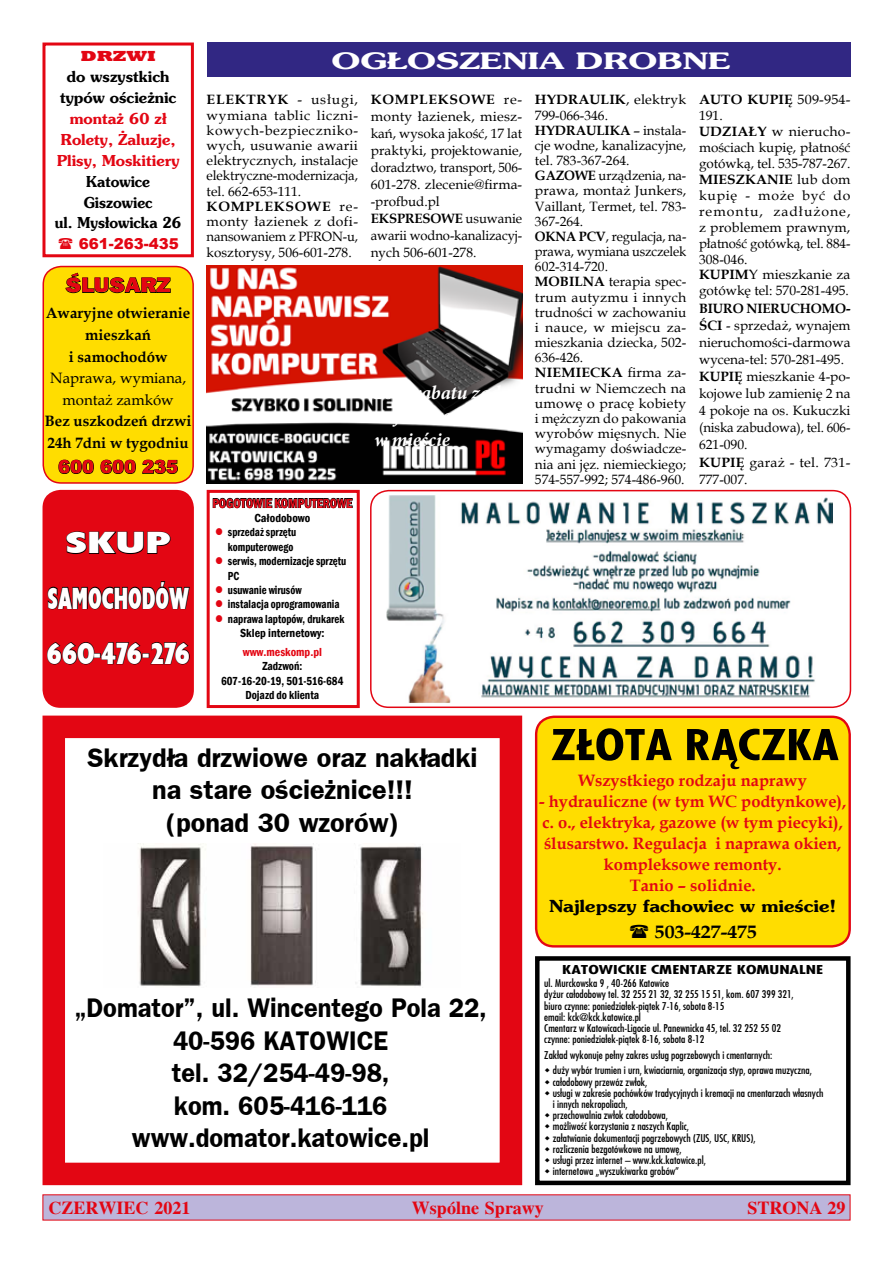
<style>
.page{position:relative;width:893px;height:1263px;background:#fff}
.page>*{position:absolute;margin:0;border:0;box-sizing:border-box;transform-origin:0 0}
.t1{font:31.5px/55.2px "Garrison Cond Sans BOLD";color:#fff;text-align:center;scale:1.5 1}
.t2{font:700 27px/32.4px "Frankfurt Gothic";color:#000;text-align:center;scale:.94 1}
.t3{font:700 27px/32.4px "Frankfurt Gothic";color:#000;text-align:center}
.t4{font:700 22.5px "Southern";color:#fff;scale:1.5 1}
.t5{font:800 21px "Frankfurt Gothic";color:#e30613;scale:1.12 1}
.t6{font:italic 700 19.5px "Minion Pro";color:#fff}
.t7{font:700 18px "Toronto";color:#e30613}
.t8{font:700 18px "Book Antiqua";color:#000;scale:1.1 1}
.t9{font:18px "Arial CEMT Black";color:#e30613}
.t10{font:700 16.5px/21px "Book Antiqua";color:#e30613;text-align:center}
.t11{font:700 16.5px "Southern";color:#000;scale:1.13 1}
.t12{font:700 15px/21.6px "Book Antiqua";color:#000;text-align:center}
.t13{font:700 15px/20.9px "Southern";color:#e30613;text-align:center}
.t14{font:700 15px/20.9px "Southern";color:#000;text-align:center;scale:.94 1}
.t15{font:15px/21.6px "Book Antiqua";color:#000;text-align:center}
.t16{font:700 15px/20.9px "Southern";color:#000;text-align:center}
.t17{font:15px "Arial CEMT Black";color:#e30613}
.t18{font:800 15px "Rockwell";color:#e30613;scale:1.25 1}
.t19{font:13.5px/15.1px "Book Antiqua";color:#000;scale:1.04 1}
.t20{font:13.5px/17.1px "Book Antiqua";color:#000}
.t21{font:600 condensed 13.5px "Franklin Gothic";color:#e30613;scale:.95 1}
.t22{font:600 condensed 12px/14.4px "Franklin Gothic";color:#000;text-align:right;scale:.9 1}
.t23{font:600 condensed 12px/14.4px "Franklin Gothic";color:#000;text-align:center;scale:.94 1}
.t24{font:700 12px "Fujiyama";color:#000;scale:1.5 1}
.t25{font:600 condensed 12px "Franklin Gothic";color:#e30613}
.t26{font:600 condensed 12px "Franklin Gothic";color:#000}
.t27{font:10.5px/11.2px "Fujiyama";color:#000;scale:1.06 1}
.s1{font-weight:700}
.s2{color:#e30613}
</style>
<div class="page">
<div style="left:43px;top:1194px;width:807px;height:26px;background:#bcb5db"></div>
<div style="left:535px;top:956px;width:315px;height:229px;border:4px solid #000"></div>
<div style="left:43px;top:490px;width:151px;height:218px;background:#e30613;border-radius:18px"></div>
<svg style="left:66px;top:531px;width:105px;height:24px"></svg>
<svg style="left:47px;top:581px;width:143px;height:29px"></svg>
<svg style="left:47px;top:642px;width:143px;height:23px"></svg>
<div style="left:43px;top:716px;width:479px;height:469px;border:22px solid #e30613"></div>
<img style="left:138px;top:843px;width:285px;height:144px">
<div style="left:207px;top:490px;width:153px;height:218px;border:3px solid #e30613"></div>
<svg style="left:213px;top:498px;width:139px;height:10px"></svg>
<div style="left:42px;top:43px;width:152px;height:214px;border:3px solid #e30613"></div>
<img style="left:207px;top:266px;width:315px;height:218px">
<div style="left:43px;top:266px;width:150px;height:217px;background:#fd0;border-radius:18px"></div>
<div style="left:43px;top:266px;width:151px;height:218px;border:2px solid #e30613;border-radius:18px"></div>
<svg style="left:66px;top:273px;width:105px;height:20px"></svg>
<svg style="left:59px;top:460px;width:35px;height:14px"></svg>
<svg style="left:101px;top:460px;width:35px;height:14px"></svg>
<svg style="left:142px;top:460px;width:36px;height:14px"></svg>
<div style="left:536px;top:717px;width:314px;height:229px;background:#fd0;border-radius:18px"></div>
<div style="left:535px;top:716px;width:316px;height:231px;border:2px solid #e30613;border-radius:18px"></div>
<svg style="left:551px;top:728px;width:287px;height:41px"></svg>
<img style="left:386px;top:495px;width:446px;height:207px">
<div style="left:370px;top:490px;width:481px;height:218px;border:2px solid #e30613;border-radius:18px"></div>
<div style="left:207px;top:43px;width:643px;height:34px;background:#312783"></div>
<p class="t18" style="left:81px;top:48px;width:62px">DRZWI</p>
<p class="t16" style="left:60px;top:66px;width:118px">do wszystkich typów ościeżnic</p>
<p class="t13" style="left:57px;top:108px;width:124px">montaż 60 zł<br>Rolety, Żaluzje,<br>Plisy, Moskitiery</p>
<p class="t14" style="left:55px;top:170px;width:136px">Katowice<br>Giszowiec<br>ul. Mysłowicka 26</p>
<p class="t17" style="left:79px;top:235px;width:102px">661-263-435</p>
<h3 class="t5" style="left:66px;top:273px;width:95px">ŚLUSARZ</h3>
<p class="t12" style="left:46px;top:302px;width:146px">Awaryjne otwieranie mieszkań<br>i samochodów</p>
<p class="t15" style="left:50px;top:367px;width:137px">Naprawa, wymiana, montaż zamków</p>
<p class="t12" style="left:45px;top:410px;width:148px;text-align:left">Bez uszkodzeń drzwi<br>24h 7dni w tygodniu</p>
<h3 class="t9" style="left:58px;top:456px;width:122px">600 600 235</h3>
<h1 class="t1" style="left:46px;top:515px;width:98px">SKUP<br>SAMOCHODÓW<br>660-476-276</h1>
<h3 class="t4" style="left:332px;top:46px;width:267px">OGŁOSZENIA DROBNE</h3>
<p class="t19" style="left:699px;top:91px;width:147px;line-height:15.9px"><span class="s1">AUTO KUPIĘ</span> 509-954-<br>191.<br><span class="s1">UDZIAŁY</span> w nierucho&shy;mościach kupię, płatność gotówką, tel. 535-787-267.<br><span class="s1">MIESZKANIE</span> lub dom kupię - może być do remontu, zadłużone, z problemem prawnym, płatność gotówką, tel. 884-<br>308-046.<br><span class="s1">KUPIM</span>Y mieszkanie za gotówkę tel: 570-281-495.</p>
<p class="t20" style="left:699px;top:299px;width:153px"><span class="s1">BIURO NIERUCHOMO-<br>ŚCI</span> - sprzedaż, wynajem nieruchomości-darmowa wycena-tel: 570-281-495.<br><span class="s1">KUPIĘ</span> mieszkanie 4-po&shy;kojowe lub zamienię 2 na<br>4 pokoje na os. Kukuczki (niska zabudowa), tel. 606-<br>621-090.<br><span class="s1">KUPIĘ</span> garaż - tel. 731-<br>777-007.</p>
<p class="t19" style="left:207px;top:92px;width:147px"><span class="s1">ELEKTRYK</span> - usługi, wymiana tablic liczni&shy;kowych-bezpieczniko&shy;wych, usuwanie awarii elektrycznych, instalacje elektryczne-modernizacja, tel. 662-653-111.<br><span class="s1">KOMPLEKSOWE</span> re&shy;monty łazienek z dofi&shy;nansowaniem z PFRON-u, kosztorysy, 506-601-278.</p>
<p class="t19" style="left:371px;top:91px;width:147px;line-height:17px"><span class="s1">KOMPLEKSOWE</span> re&shy;monty łazienek, miesz&shy;kań, wysoka jakość, 17 lat praktyki, projektowanie, doradztwo, transport, 506-<br>601-278. zlecenie@firma--profbud.pl<br><span class="s1">EKSPRESOWE</span> usuwanie awarii wodno-kanalizacyj&shy;nych 506-601-278.</p>
<p class="t19" style="left:535px;top:92px;width:147px"><span class="s1">HYDRAULIK</span>, elektryk<br>799-066-346.<br><span class="s1">HYDRAULIKA</span> – instala&shy;cje wodne, kanalizacyjne, tel. 783-367-264.<br><span class="s1">GAZOWE</span> urządzenia, na&shy;prawa, montaż Junkers,<br>Vaillant, Termet, tel. 783-<br>367-264.<br><span class="s1">OKNA PCV</span>, regulacja, na&shy;prawa, wymiana uszczelek<br>602-314-720.<br><span class="s1">MOBILNA</span> terapia spec&shy;trum autyzmu i innych trudności w zachowaniu i nauce, w miejscu za&shy;mieszkania dziecka, 502-<br>636-426.<br><span class="s1">NIEMIECKA</span> firma za&shy;trudni w Niemczech na umowę o pracę kobiety i mężczyzn do pakowania wyrobów mięsnych. Nie wymagamy doświadcze&shy;nia ani jęz. niemieckiego;<br>574-557-992; 574-486-960.</p>
<h3 class="t6" style="left:374px;top:379px;width:175px">20% rabatu zadzwoń,</h3>
<h3 class="t6" style="left:374px;top:426px;width:77px">w mieście</h3>
<p class="t21" style="left:212px;top:494px;width:149px">POGOTOWIE KOMPUTEROWE</p>
<p class="t26" style="left:254px;top:510px;width:58px">Całodobowo</p>
<p class="t22" style="left:215px;top:525px;width:92px"><span class="s2">●</span> sprzedaż sprzętu komputerowego</p>
<p class="t22" style="left:228px;top:554px;width:133px;text-align:left;text-indent:-13px"><span class="s2">●</span> serwis, modernizacje sprzętu<br>PC</p>
<p class="t22" style="left:215px;top:582px;width:98px"><span class="s2">●</span> usuwanie wirusów</p>
<p class="t22" style="left:215px;top:597px;width:140px"><span class="s2">●</span> instalacja oprogramowania</p>
<p class="t22" style="left:215px;top:611px;width:145px;text-align:center"><span class="s2">●</span> naprawa laptopów, drukarek<br>Sklep internetowy:</p>
<p class="t25" style="left:243px;top:644px;width:81px">www.meskomp.pl</p>
<p class="t23" style="left:221px;top:659px;width:132px">Zadzwoń:<br>607-16-20-19, 501-516-684<br>Dojazd do klienta</p>
<h2 class="t3" style="left:87px;top:741px;width:392px">Skrzydła drzwiowe oraz nakładki na stare ościeżnice!!!<br>(ponad 30 wzorów)</h2>
<h2 class="t2" style="left:74px;top:991px;width:440px">„Domator”, ul. Wincentego Pola 22,<br>40-596 KATOWICE<br>tel. 32/254-49-98,<br>kom. 605-416-116 www.domator.katowice.pl</h2>
<p class="t10" style="left:579px;top:770px;width:230px">Wszystkiego rodzaju naprawy</p>
<p class="t10" style="left:539px;top:791px;width:309px">- hydrauliczne (w tym WC podtynkowe), c. o., elektryka, gazowe (w tym piecyki), ślusarstwo. Regulacja i naprawa okien, kompleksowe remonty.<br>Tanio – solidnie.</p>
<p class="t11" style="left:549px;top:896px;width:256px">Najlepszy fachowiec w mieście!</p>
<h3 class="t8" style="left:655px;top:919px;width:94px">503-427-475</h3>
<p class="t24" style="left:562px;top:962px;width:175px">KATOWICKIE CMENTARZE KOMUNALNE</p>
<p class="t27" style="left:544px;top:977px;width:237px">ul. Murckowska 9 , 40-266 Katowice<br>dyżur całodobowy tel. 32 255 21 32, 32 255 15 51, kom. 607 399 321, biuro czynne: poniedziałek-piątek 7-16, sobota 8-15<br>email: kck@kck.katowice.pl<br>Cmentarz w Katowicach-Ligocie ul. Panewnicka 45, tel. 32 252 55 02 czynne: poniedziałek-piątek 8-16, sobota 8-12</p>
<p class="t27" style="left:553px;top:1047px;width:246px;line-height:15.5px;text-indent:-9px">Zakład wykonuje pełny zakres usług pogrzebowych i cmentarnych:<br>duży wybór trumien i urn, kwiaciarnia, organizacja styp, oprawa muzyczna,</p>
<p class="t27" style="left:553px;top:1075px;width:257px">całodobowy przewóz zwłok,<br>usługi w zakresie pochówków tradycyjnych i kremacji na cmentarzach własnych i innych nekropoliach,<br>przechowalnia zwłok całodobowa,<br>możliwość korzystania z naszych Kaplic,<br>załatwianie dokumentacji pogrzebowych (ZUS, USC, KRUS),<br>rozliczenia bezgotówkowe na umowę,<br>usługi przez internet – www.kck.katowice.pl,<br>internetowa „wyszukiwarka grobów”</p>
<h3 class="t7" style="left:48px;top:1198px;width:144px">CZERWIEC 2021</h3>
<h3 class="t7" style="left:412px;top:1198px;width:133px">Wspólne Sprawy</h3>
<h3 class="t7" style="left:747px;top:1198px;width:100px">STRONA 29</h3>
</div>
